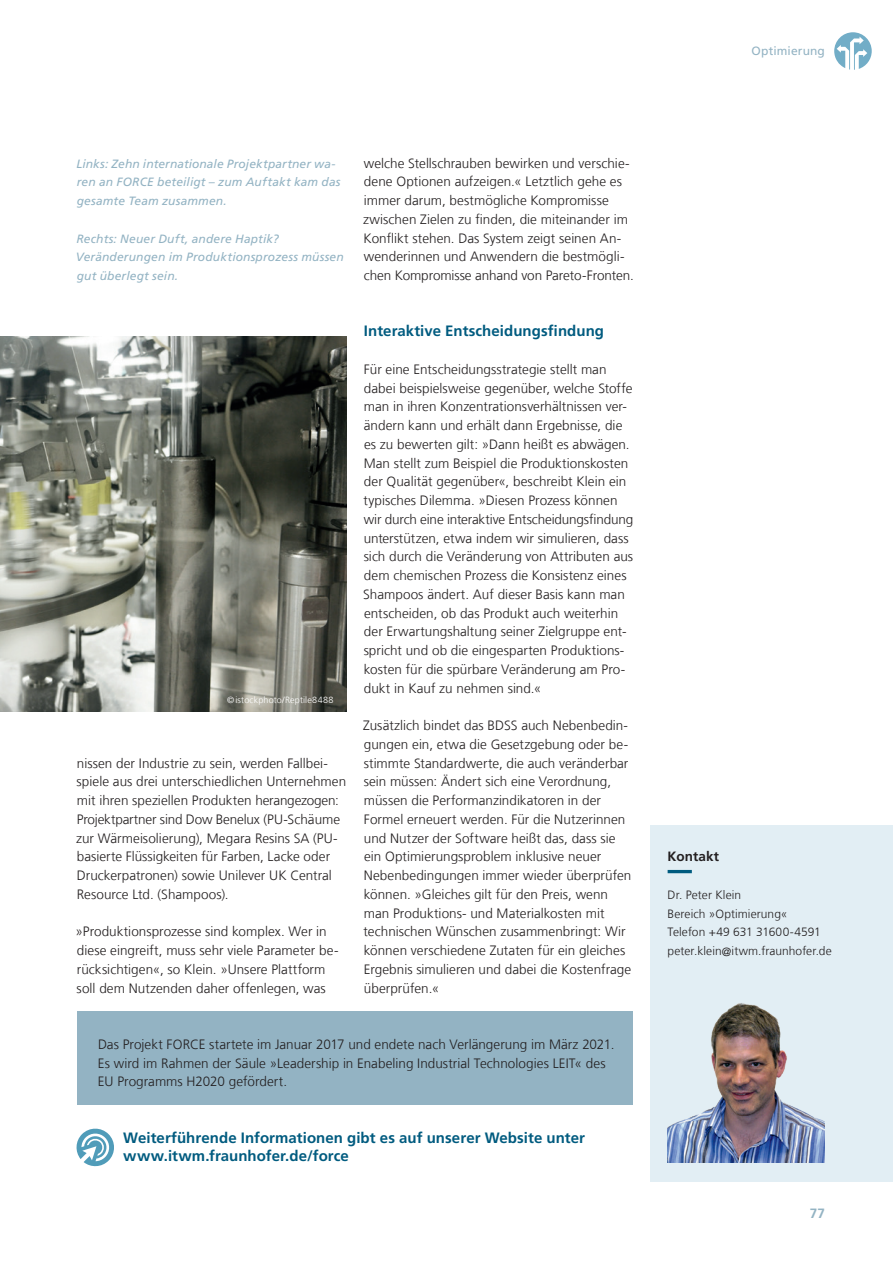
<style>
.page{position:relative;width:893px;height:1263px;background:#fff}
.page>*{position:absolute;margin:0;border:0;box-sizing:border-box;transform-origin:0 0}
.Zwischenueberschrift{font:700 15px/18.8px "Frutiger LT Com";letter-spacing:.005em;color:#005b7f}
.Fliesstext_9_12_5_sc{font:300 13.5px/18.8px "Frutiger LT Com";color:#231f20}
.Infokasten_klein_Ueb{font:700 13.5px "Frutiger LT Com";letter-spacing:.005em;color:#231f20}
.t1{font:700 13.5px "Frutiger LT Com";color:#93b3c3}
.Bildtext_Marginal_8{font:italic 12px/18.8px "Frutiger LT Com";letter-spacing:.01em;color:#93b3c3}
.Infokasten_klein_Fli{font:300 12px/18.8px "Frutiger LT Com";letter-spacing:.005em;color:#231f20}
.Kolumne{font:12px "Frutiger LT Com";letter-spacing:.01em;color:#93b3c3}
._12_Grafiktext{font:300 9px "Frutiger LT Com";letter-spacing:.02em;color:#fff}
</style>
<div class="page">
<div style="left:77px;top:1011px;width:556px;height:94px;background:#93b3c3"></div>
<svg style="left:834px;top:32px;width:38px;height:38px"></svg>
<div style="left:651px;top:825px;width:242px;height:356px;background:#e2eef4"></div>
<svg style="left:668px;top:870px;width:24px;height:3px"></svg>
<img style="left:668px;top:1003px;width:157px;height:160px">
<svg style="left:76px;top:1128px;width:38px;height:39px"></svg>
<img style="left:0;top:336px;width:347px;height:375px">
<p class="Kolumne" style="left:752px;top:44px;width:75px">Optimierung</p>
<p class="Bildtext_Marginal_8" style="left:76px;top:154px;width:266px">Links: Zehn internationale Projektpartner wa&shy;ren an FORCE beteiligt – zum Auftakt kam das gesamte Team zusammen.</p>
<p class="Bildtext_Marginal_8" style="left:76px;top:229px;width:269px">Rechts: Neuer Duft, andere Haptik?<br>Veränderungen im Produktionsprozess müssen gut überlegt sein.</p>
<p class="_12_Grafiktext" style="left:227px;top:694px;width:108px">©istockphoto/Reptile8488</p>
<p class="Fliesstext_9_12_5_sc" style="left:76px;top:754px;width:272px">nissen der Industrie zu sein, werden Fallbei&shy;spiele aus drei unterschiedlichen Unternehmen mit ihren speziellen Produkten herangezogen:<br>Projektpartner sind Dow Benelux (PU-Schäume zur Wärmeisolierung), Megara Resins SA (PU&shy;basierte Flüssigkeiten für Farben, Lacke oder Druckerpatronen) sowie Unilever UK Central Resource Ltd. (Shampoos).</p>
<p class="Fliesstext_9_12_5_sc" style="left:76px;top:922px;width:264px">»Produktionsprozesse sind komplex. Wer in diese eingreift, muss sehr viele Parameter be&shy;rücksichtigen«, so Klein. »Unsere Plattform soll dem Nutzenden daher offenlegen, was</p>
<p class="Fliesstext_9_12_5_sc" style="left:363px;top:154px;width:272px">welche Stellschrauben bewirken und verschie&shy;dene Optionen aufzeigen.« Letztlich gehe es immer darum, bestmögliche Kompromisse zwischen Zielen zu finden, die miteinander im Konflikt stehen. Das System zeigt seinen An&shy;wenderinnen und Anwendern die bestmögli&shy;chen Kompromisse anhand von Pareto-Fronten.</p>
<p class="Zwischenueberschrift" style="left:364px;top:322px;width:242px">Interaktive Entscheidungsfindung</p>
<p class="Fliesstext_9_12_5_sc" style="left:363px;top:360px;width:271px">Für eine Entscheidungsstrategie stellt man dabei beispielsweise gegenüber, welche Stoffe man in ihren Konzentrationsverhältnissen ver&shy;ändern kann und erhält dann Ergebnisse, die es zu bewerten gilt: »Dann heißt es abwägen.<br>Man stellt zum Beispiel die Produktionskosten der Qualität gegenüber«, beschreibt Klein ein typisches Dilemma. »Diesen Prozess können wir durch eine interaktive Entscheidungsfindung unterstützen, etwa indem wir simulieren, dass sich durch die Veränderung von Attributen aus dem chemischen Prozess die Konsistenz eines Shampoos ändert. Auf dieser Basis kann man entscheiden, ob das Produkt auch weiterhin der Erwartungshaltung seiner Zielgruppe ent&shy;spricht und ob die eingesparten Produktions&shy;kosten für die spürbare Veränderung am Pro&shy;dukt in Kauf zu nehmen sind.«</p>
<p class="Fliesstext_9_12_5_sc" style="left:363px;top:716px;width:270px">Zusätzlich bindet das BDSS auch Nebenbedin&shy;gungen ein, etwa die Gesetzgebung oder be&shy;stimmte Standardwerte, die auch veränderbar sein müssen: Ändert sich eine Verordnung, müssen die Performanzindikatoren in der Formel erneuert werden. Für die Nutzerinnen und Nutzer der Software heißt das, dass sie ein Optimierungsproblem inklusive neuer Nebenbedingungen immer wieder überprüfen können. »Gleiches gilt für den Preis, wenn man Produktions- und Materialkosten mit technischen Wünschen zusammenbringt: Wir können verschiedene Zutaten für ein gleiches Ergebnis simulieren und dabei die Kostenfrage überprüfen.«</p>
<p class="Fliesstext_9_12_5_sc" style="left:98px;top:1035px;width:518px">Das Projekt FORCE startete im Januar 2017 und endete nach Verlängerung im März 2021.<br>Es wird im Rahmen der Säule »Leadership in Enabeling Industrial Technologies LEIT« des<br>EU Programms H2020 gefördert.</p>
<p class="Zwischenueberschrift" style="left:123px;top:1128px;width:463px">Weiterführende Informationen gibt es auf unserer Website unter www.itwm.fraunhofer.de/force</p>
<p class="Infokasten_klein_Ueb" style="left:668px;top:849px;width:53px">Kontakt</p>
<p class="Infokasten_klein_Fli" style="left:668px;top:885px;width:121px">Dr. Peter Klein<br>Bereich »Optimierung«</p>
<p class="Infokasten_klein_Fli" style="left:668px;top:923px;width:166px">Telefon +49 631 31600-4591 peter.klein@itwm.fraunhofer.de</p>
<p class="t1" style="left:810px;top:1205px;width:17px">77</p>
</div>
